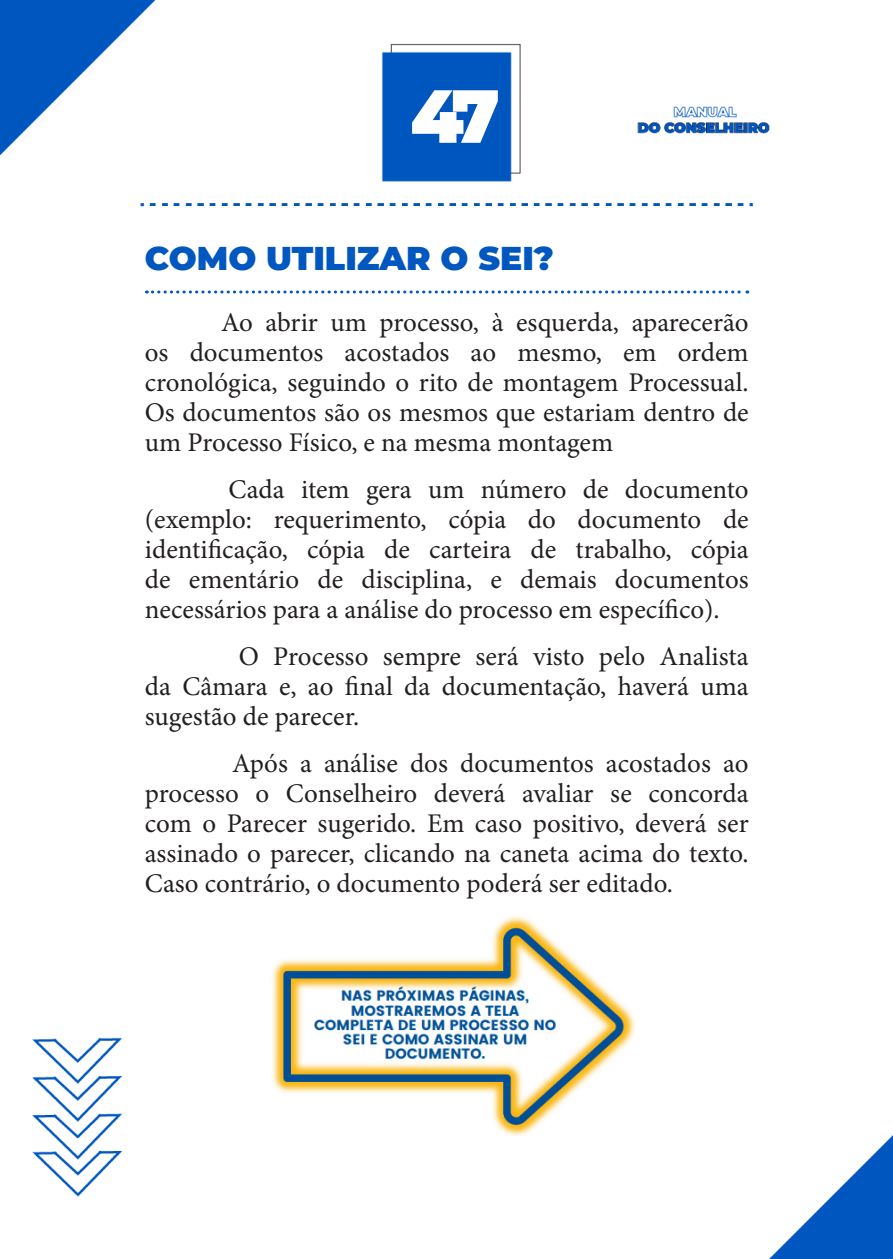
<style>
.page{position:relative;width:893px;height:1259px;background:#fff}
.page>*{position:absolute;margin:0;border:0;box-sizing:border-box;transform-origin:0 0}
.t1{font:900 75px "Montserrat";color:#fff}
.Título{font:900 33px "Montserrat";color:#0057bf}
.Texto_Comum{font:27px/30px "Minion Pro";color:#231f20;text-align:justify}
</style>
<div class="page">
<img style="left:0;top:0;width:893px;height:1259px">
<svg style="left:146px;top:290px;width:602px;height:3px"></svg>
<img style="left:251px;top:906px;width:391px;height:229px">
<h1 class="t1" style="left:410px;top:60px;width:91px">47</h1>
<p class="Título" style="left:145px;top:234px;width:411px">COMO UTILIZAR O SEI?</p>
<p class="Texto_Comum" style="left:145px;top:307px;width:605px;text-indent:76px">Ao abrir um processo, à esquerda, aparecerão os documentos acostados ao mesmo, em ordem cronológica, seguindo o rito de montagem Processual.<br>Os documentos são os mesmos que estariam dentro de um Processo Físico, e na mesma montagem</p>
<p class="Texto_Comum" style="left:145px;top:474px;width:605px;text-indent:84px">Cada item gera um número de documento (exemplo: requerimento, cópia do documento de identificação, cópia de carteira de trabalho, cópia de ementário de disciplina, e demais documentos necessários para a análise do processo em específico).</p>
<p class="Texto_Comum" style="left:145px;top:641px;width:605px;text-indent:94px">O Processo sempre será visto pelo Analista da Câmara e, ao final da documentação, haverá uma sugestão de parecer.</p>
<p class="Texto_Comum" style="left:145px;top:748px;width:605px;text-indent:87px">Após a análise dos documentos acostados ao processo o Conselheiro deverá avaliar se concorda com o Parecer sugerido. Em caso positivo, deverá ser assinado o parecer, clicando na caneta acima do texto.<br>Caso contrário, o documento poderá ser editado.</p>
</div>
